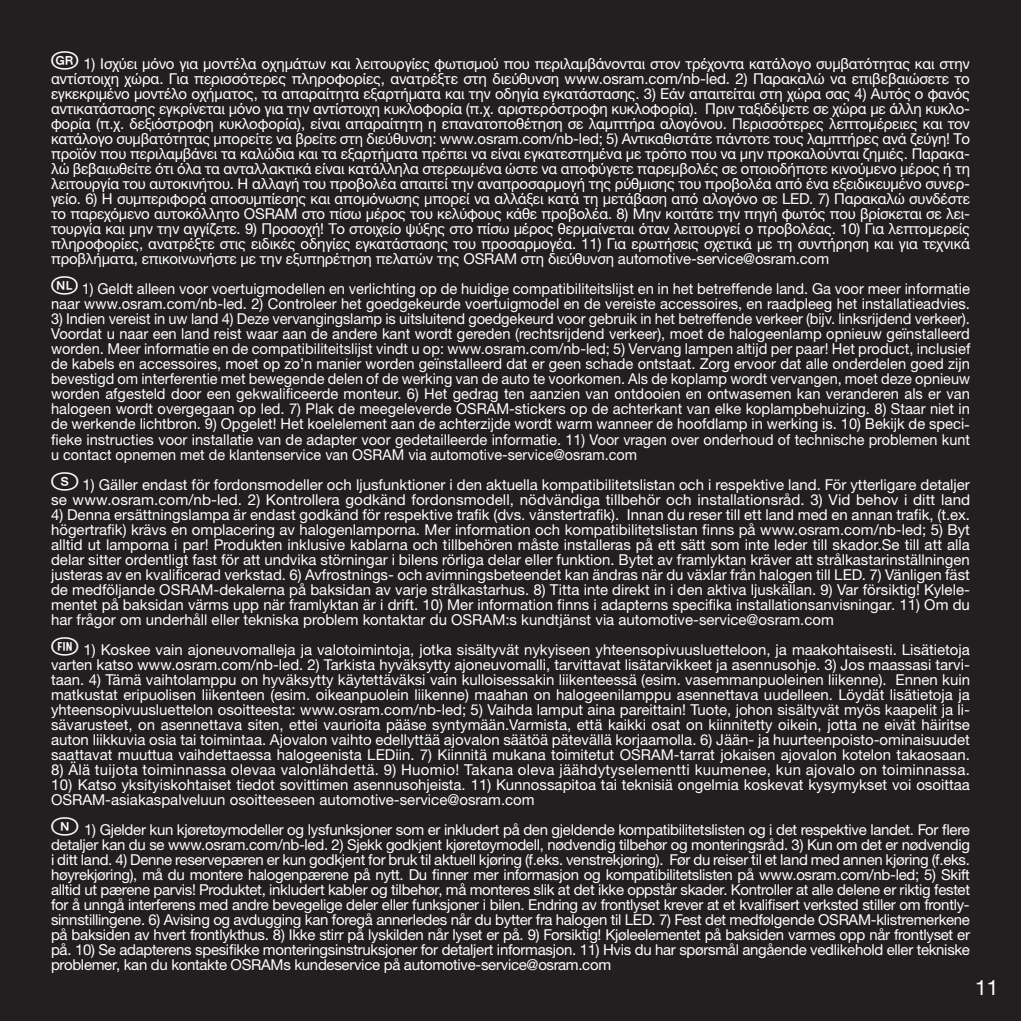
<style>
.page{position:relative;width:1021px;height:1021px;background:#fff}
.page>*{position:absolute;margin:0;border:0;box-sizing:border-box;transform-origin:0 0}
.t1{font:21px "Helvetica Neue OSRAM";color:#fff}
.t2{font:15px/15px "Helvetica Neue OSRAM";color:#fff;text-align:justify}
.t3{font:15px "Helvetica Neue OSRAM";letter-spacing:.02em;color:#fff}
.s1{font-size:24px}
</style>
<div class="page">
<div style="left:0;top:0;width:1020px;height:1020px;background:#231f20"></div>
<p class="t2" style="left:51px;top:56px;width:920px;text-indent:32px">1) Ισχύει μόνο για μοντέλα οχημάτων και λειτουργίες φωτισμού που περιλαμβάνονται στον τρέχοντα κατάλογο συμβατότητας και στην αντίστοιχη χώρα. Για περισσότερες πληροφορίες, ανατρέξτε στη διεύθυνση www.osram.com/nb-led. 2) Παρακαλώ να επιβεβαιώσετε το εγκεκριμένο μοντέλο οχήματος, τα απαραίτητα εξαρτήματα και την οδηγία εγκατάστασης. 3) Εάν απαιτείται στη χώρα σας 4) Αυτός ο φανός αντικατάστασης εγκρίνεται μόνο για την αντίστοιχη κυκλοφορία (π.χ. αριστερόστροφη κυκλοφορία). Πριν ταξιδέψετε σε χώρα με άλλη κυκλο&shy;φορία (π.χ. δεξιόστροφη κυκλοφορία), είναι απαραίτητη η επανατοποθέτηση σε λαμπτήρα αλογόνου. Περισσότερες λεπτομέρειες και τον κατάλογο συμβατότητας μπορείτε να βρείτε στη διεύθυνση: www.osram.com/nb-led; 5) Αντικαθιστάτε πάντοτε τους λαμπτήρες ανά ζεύγη! Το προϊόν που περιλαμβάνει τα καλώδια και τα εξαρτήματα πρέπει να είναι εγκατεστημένα με τρόπο που να μην προκαλούνται ζημιές. Παρακα&shy;λώ βεβαιωθείτε ότι όλα τα ανταλλακτικά είναι κατάλληλα στερεωμένα ώστε να αποφύγετε παρεμβολές σε οποιοδήποτε κινούμενο μέρος ή τη λειτουργία του αυτοκινήτου. Η αλλαγή του προβολέα απαιτεί την αναπροσαρμογή της ρύθμισης του προβολέα από ένα εξειδικευμένο συνερ&shy;γείο. 6) Η συμπεριφορά αποσυμπίεσης και απομόνωσης μπορεί να αλλάξει κατά τη μετάβαση από αλογόνο σε LED. 7) Παρακαλώ συνδέστε το παρεχόμενο αυτοκόλλητο OSRAM στο πίσω μέρος του κελύφους κάθε προβολέα. 8) Μην κοιτάτε την πηγή φωτός που βρίσκεται σε λει&shy;τουργία και μην την αγγίζετε. 9) Προσοχή! Το στοιχείο ψύξης στο πίσω μέρος θερμαίνεται όταν λειτουργεί ο προβολέας. 10) Για λεπτομερείς πληροφορίες, ανατρέξτε στις ειδικές οδηγίες εγκατάστασης του προσαρμογέα. 11) Για ερωτήσεις σχετικά με τη συντήρηση και για τεχνικά προβλήματα, επικοινωνήστε με την εξυπηρέτηση πελατών της OSRAM στη διεύθυνση automotive-service@osram.com</p>
<p class="t2" style="left:51px;top:281px;width:920px;text-align:right">1) Geldt alleen voor voertuigmodellen en verlichting op de huidige compatibiliteitslijst en in het betreffende land. Ga voor meer informatie naar www.osram.com/nb-led. 2) Controleer het goedgekeurde voertuigmodel en de vereiste accessoires, en raadpleeg het installatieadvies.</p>
<p class="t2" style="left:51px;top:311px;width:920px">3) Indien vereist in uw land 4) Deze vervangingslamp is uitsluitend goedgekeurd voor gebruik in het betreffende verkeer (bijv. linksrijdend verkeer).<br>Voordat u naar een land reist waar aan de andere kant wordt gereden (rechtsrijdend verkeer), moet de halogeenlamp opnieuw geïnstalleerd worden. Meer informatie en de compatibiliteitslijst vindt u op: www.osram.com/nb-led; 5) Vervang lampen altijd per paar! Het product, inclusief de kabels en accessoires, moet op zo’n manier worden geïnstalleerd dat er geen schade ontstaat. Zorg ervoor dat alle onderdelen goed zijn bevestigd om interferentie met bewegende delen of de werking van de auto te voorkomen. Als de koplamp wordt vervangen, moet deze opnieuw worden afgesteld door een gekwalificeerde monteur. 6) Het gedrag ten aanzien van ontdooien en ontwasemen kan veranderen als er van halogeen wordt overgegaan op led. 7) Plak de meegeleverde OSRAM-stickers op de achterkant van elke koplampbehuizing. 8) Staar niet in de werkende lichtbron. 9) Opgelet! Het koelelement aan de achterzijde wordt warm wanneer de hoofdlamp in werking is. 10) Bekijk de speci&shy;fieke instructies voor installatie van de adapter voor gedetailleerde informatie. 11) Voor vragen over onderhoud of technische problemen kunt u contact opnemen met de klantenservice van OSRAM via automotive-service@osram.com</p>
<p class="t2" style="left:51px;top:476px;width:920px;text-align:right">1) Gäller endast för fordonsmodeller och ljusfunktioner i den aktuella kompatibilitetslistan och i respektive land. För ytterligare detaljer<br>se www.osram.com/nb-led. 2) Kontrollera godkänd fordonsmodell, nödvändiga tillbehör och installationsråd. 3) Vid behov i ditt land</p>
<p class="t2" style="left:51px;top:506px;width:920px">4) Denna ersättningslampa är endast godkänd för respektive trafik (dvs. vänstertrafik). Innan du reser till ett land med en annan trafik, (t.ex. högertrafik) krävs en omplacering av halogenlamporna. Mer information och kompatibilitetslistan finns på www.osram.com/nb-led; 5) Byt alltid ut lamporna i par! Produkten inklusive kablarna och tillbehören måste installeras på ett sätt som inte leder till skador.Se till att alla delar sitter ordentligt fast för att undvika störningar i bilens rörliga delar eller funktion. Bytet av framlyktan kräver att strålkastarinställningen justeras av en kvalificerad verkstad. 6) Avfrostnings- och avimningsbeteendet kan ändras när du växlar från halogen till LED. 7) Vänligen fäst de medföljande OSRAM-dekalerna på baksidan av varje strålkastarhus. 8) Titta inte direkt in i den aktiva ljuskällan. 9) Var försiktig! Kylele&shy;mentet på baksidan värms upp när framlyktan är i drift. 10) Mer information finns i adapterns specifika installationsanvisningar. 11) Om du har frågor om underhåll eller tekniska problem kontaktar du OSRAM:s kundtjänst via automotive-service@osram.com</p>
<p class="t2" style="left:51px;top:641px;width:920px;text-indent:32px">1) Koskee vain ajoneuvomalleja ja valotoimintoja, jotka sisältyvät nykyiseen yhteensopivuusluetteloon, ja maakohtaisesti. Lisätietoja varten katso www.osram.com/nb-led. 2) Tarkista hyväksytty ajoneuvomalli, tarvittavat lisätarvikkeet ja asennusohje. 3) Jos maassasi tarvi&shy;taan. 4) Tämä vaihtolamppu on hyväksytty käytettäväksi vain kulloisessakin liikenteessä (esim. vasemmanpuoleinen liikenne). Ennen kuin matkustat eripuolisen liikenteen (esim. oikeanpuolein liikenne) maahan on halogeenilamppu asennettava uudelleen. Löydät lisätietoja ja yhteensopivuusluettelon osoitteesta: www.osram.com/nb-led; 5) Vaihda lamput aina pareittain! Tuote, johon sisältyvät myös kaapelit ja li&shy;sävarusteet, on asennettava siten, ettei vaurioita pääse syntymään.Varmista, että kaikki osat on kiinnitetty oikein, jotta ne eivät häiritse auton liikkuvia osia tai toimintaa. Ajovalon vaihto edellyttää ajovalon säätöä pätevällä korjaamolla. 6) Jään- ja huurteenpoisto-ominaisuudet saattavat muuttua vaihdettaessa halogeenista LEDiin. 7) Kiinnitä mukana toimitetut OSRAM-tarrat jokaisen ajovalon kotelon takaosaan.</p>
<p class="t3" style="left:51px;top:760px;width:920px">8) Älä tuijota toiminnassa olevaa valonlähdettä. 9) Huomio! Takana oleva jäähdytyselementti kuumenee, kun ajovalo on toiminnassa.</p>
<p class="t2" style="left:51px;top:776px;width:920px">10) Katso yksityiskohtaiset tiedot sovittimen asennusohjeista. 11) Kunnossapitoa tai teknisiä ongelmia koskevat kysymykset voi osoittaa<br>OSRAM-asiakaspalveluun osoitteeseen automotive-service@osram.com</p>
<p class="t2" style="left:51px;top:821px;width:920px"><span class="s1">N</span> 1) Gjelder kun kjøretøymodeller og lysfunksjoner som er inkludert på den gjeldende kompatibilitetslisten og i det respektive landet. For flere detaljer kan du se www.osram.com/nb-led. 2) Sjekk godkjent kjøretøymodell, nødvendig tilbehør og monteringsråd. 3) Kun om det er nødvendig i ditt land. 4) Denne reservepæren er kun godkjent for bruk til aktuell kjøring (f.eks. venstrekjøring). Før du reiser til et land med annen kjøring (f.eks. høyrekjøring), må du montere halogenpærene på nytt. Du finner mer informasjon og kompatibilitetslisten på www.osram.com/nb-led; 5) Skift alltid ut pærene parvis! Produktet, inkludert kabler og tilbehør, må monteres slik at det ikke oppstår skader. Kontroller at alle delene er riktig festet for å unngå interferens med andre bevegelige deler eller funksjoner i bilen. Endring av frontlyset krever at et kvalifisert verksted stiller om frontly&shy;sinnstillingene. 6) Avising og avdugging kan foregå annerledes når du bytter fra halogen til LED. 7) Fest det medfølgende OSRAM-klistremerkene på baksiden av hvert frontlykthus. 8) Ikke stirr på lyskilden når lyset er på. 9) Forsiktig! Kjøleelementet på baksiden varmes opp når frontlyset er på. 10) Se adapterens spesifikke monteringsinstruksjoner for detaljert informasjon. 11) Hvis du har spørsmål angående vedlikehold eller tekniske problemer, kan du kontakte OSRAMs kundeservice på automotive-service@osram.com</p>
<h1 class="t1" style="left:975px;top:974px;width:25px">11</h1>
</div>
